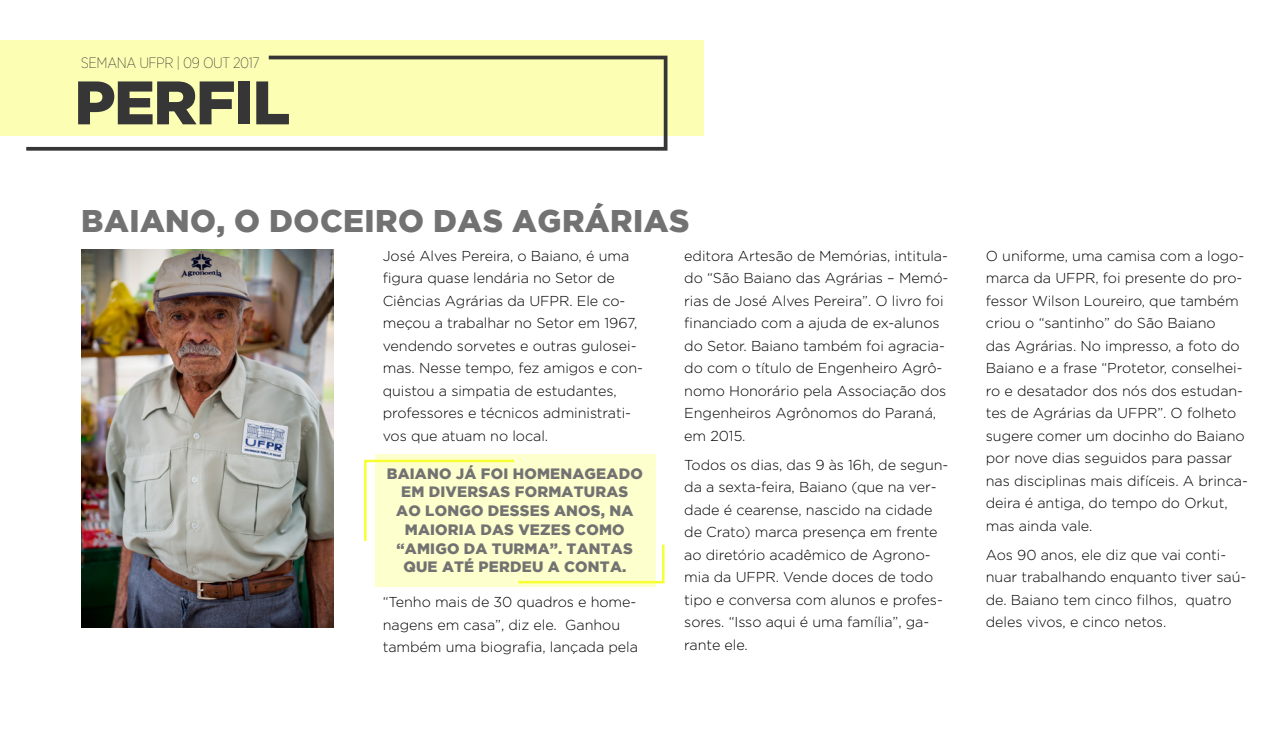
<style>
.page{position:relative;width:1275px;height:744px;background:#fff}
.page>*{position:absolute;margin:0;border:0;box-sizing:border-box;transform-origin:0 0}
.t1{font:900 61.25px "Gotham";letter-spacing:-.025em;color:#363636}
.t2{font:900 31.25px "Gotham";letter-spacing:.015em;color:#727272}
.t3{font:900 15px/18.8px "Gotham";letter-spacing:.015em;color:#727272;text-align:center}
.t4{font:200 15px "Gotham Narrow";letter-spacing:-.025em;color:#363636}
.t5{font:300 14.38px/22.5px "Gotham";letter-spacing:-.005em;color:#000}
</style>
<div class="page">
<div style="left:0;top:41px;width:704px;height:95px;background:#fcffb3"></div>
<svg style="left:26px;top:56px;width:642px;height:95px"></svg>
<div style="left:376px;top:454px;width:280px;height:133px;background:#fdffcc"></div>
<img style="left:81px;top:249px;width:253px;height:378px">
<svg style="left:364px;top:458px;width:301px;height:126px"></svg>
<p class="t4" style="left:81px;top:53px;width:180px">SEMANA UFPR | 09 OUT 2017</p>
<h1 class="t1" style="left:74px;top:67px;width:217px">PERFIL</h1>
<h2 class="t2" style="left:81px;top:203px;width:610px">BAIANO, O DOCEIRO DAS AGRÁRIAS</h2>
<p class="t5" style="left:383px;top:244px;width:262px">José Alves Pereira, o Baiano, é uma figura quase lendária no Setor de Ciências Agrárias da UFPR. Ele co&shy;meçou a trabalhar no Setor em 1967, vendendo sorvetes e outras gulosei&shy;mas. Nesse tempo, fez amigos e con&shy;quistou a simpatia de estudantes, professores e técnicos administrati&shy;vos que atuam no local.</p>
<p class="t3" style="left:387px;top:463px;width:258px">BAIANO JÁ FOI HOMENAGEADO<br>EM DIVERSAS FORMATURAS<br>AO LONGO DESSES ANOS, NA<br>MAIORIA DAS VEZES COMO “AMIGO DA TURMA”. TANTAS<br>QUE ATÉ PERDEU A CONTA.</p>
<p class="t5" style="left:383px;top:590px;width:257px">“Tenho mais de 30 quadros e home&shy;nagens em casa”, diz ele. Ganhou também uma biografia, lançada pela</p>
<p class="t5" style="left:684px;top:244px;width:266px">editora Artesão de Memórias, intitula&shy;do “São Baiano das Agrárias – Memó&shy;rias de José Alves Pereira”. O livro foi financiado com a ajuda de ex-alunos do Setor. Baiano também foi agracia&shy;do com o título de Engenheiro Agrô&shy;nomo Honorário pela Associação dos Engenheiros Agrônomos do Paraná, em 2015.</p>
<p class="t5" style="left:684px;top:453px;width:266px">Todos os dias, das 9 às 16h, de segun&shy;da a sexta-feira, Baiano (que na ver&shy;dade é cearense, nascido na cidade de Crato) marca presença em frente ao diretório acadêmico de Agrono&shy;mia da UFPR. Vende doces de todo tipo e conversa com alunos e profes&shy;sores. “Isso aqui é uma família”, ga&shy;rante ele.</p>
<p class="t5" style="left:986px;top:244px;width:264px">O uniforme, uma camisa com a logo&shy;marca da UFPR, foi presente do pro&shy;fessor Wilson Loureiro, que também criou o “santinho” do São Baiano<br>das Agrárias. No impresso, a foto do Baiano e a frase “Protetor, conselhei&shy;ro e desatador dos nós dos estudan&shy;tes de Agrárias da UFPR”. O folheto sugere comer um docinho do Baiano por nove dias seguidos para passar nas disciplinas mais difíceis. A brinca&shy;deira é antiga, do tempo do Orkut, mas ainda vale.</p>
<p class="t5" style="left:986px;top:543px;width:262px">Aos 90 anos, ele diz que vai conti&shy;nuar trabalhando enquanto tiver saú&shy;de. Baiano tem cinco filhos, quatro deles vivos, e cinco netos.</p>
</div>
